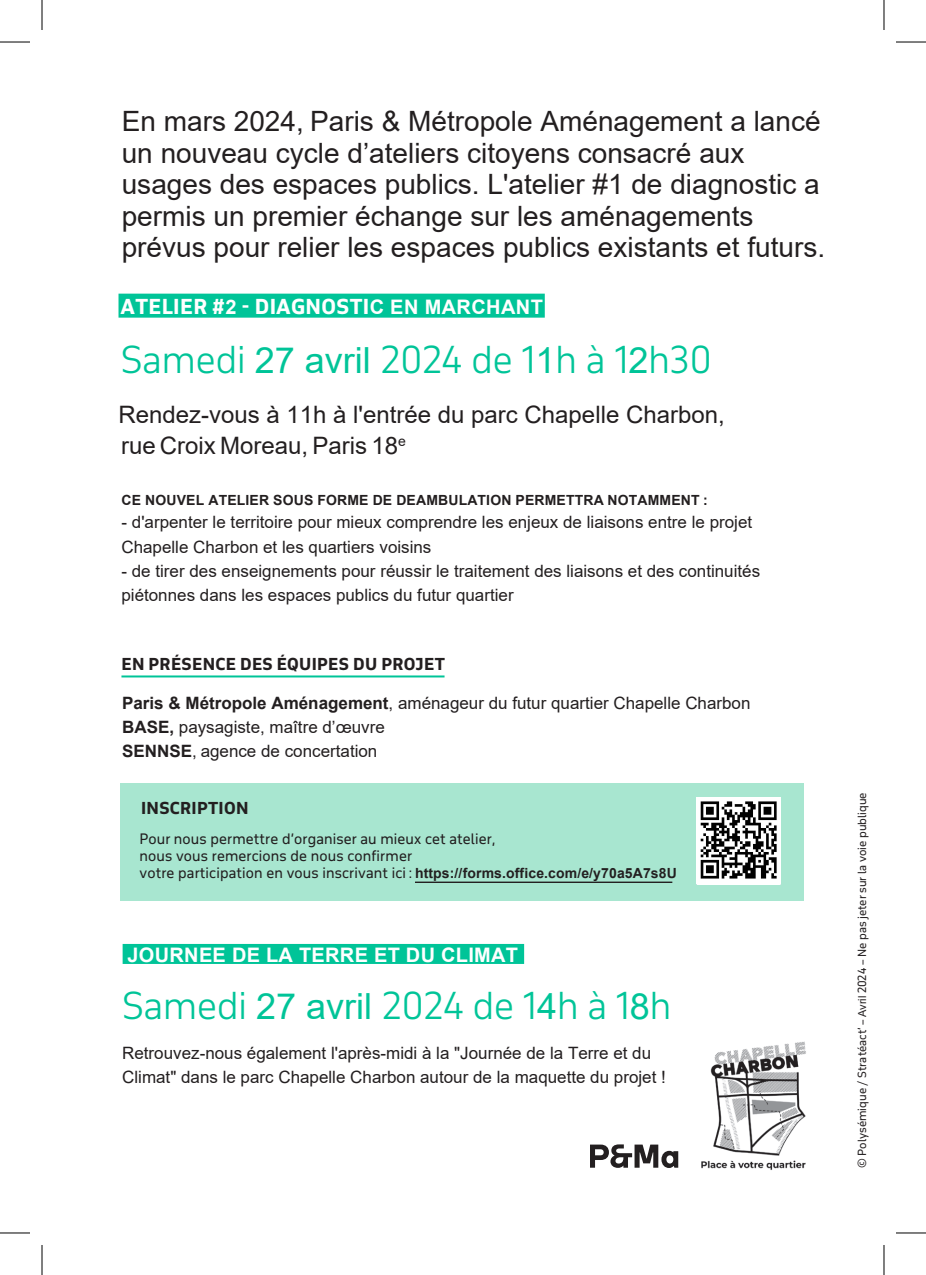
<style>
.page{position:relative;width:926px;height:1275px;background:#fff}
.page>*{position:absolute;margin:0;border:0;box-sizing:border-box;transform-origin:0 0}
.texte_invitation{font:300 36px "November L";color:#00c498}
.texte_invitation-2{font:28px/31.4px "Arial";color:#231f20}
.texte_invitation-3{font:24px/31.4px "Arial";color:#231f20}
.texte_invitation-4{font:20px "November Std Hea";letter-spacing:.02em;color:#fff}
.texte_invitation-5{font:700 20px "Arial";letter-spacing:.015em;color:#fff}
.texte_invitation-6{font:17px/24px "Arial";color:#231f20}
.texte_invitation-7{font:16px "November Std Hea";letter-spacing:.02em;color:#231f20}
.texte_invitation-8{font:14px/16.8px "November Std";letter-spacing:.01em;color:#231f20}
.texte_invitation-9{font:700 14px "Arial";letter-spacing:.01em;color:#231f20}
.texte_invitation-10{font:11px "November Std";color:#231f20}
.s1{font-family:"Arial";font-weight:700}
.s2{font-family:"Arial";font-weight:400}
.s3{font-weight:700}
.s4{font-family:"Arial"}
</style>
<div class="page">
<svg style="left:590px;top:1144px;width:81px;height:24px"></svg>
<svg style="left:118px;top:293px;width:427px;height:25px;background:#0ac69c"></svg>
<hr style="left:121px;top:675px;width:323px;height:2px;background:#00c498">
<div style="left:123px;top:945px;width:401px;height:17px;background:#00c498"></div>
<div style="left:120px;top:783px;width:684px;height:117px;background:#a8e6d0"></div>
<hr style="left:415px;top:881px;width:257px;height:2px;background:#231f20">
<img style="left:701px;top:1041px;width:105px;height:129px">
<img style="left:696px;top:798px;width:85px;height:86px">
<hr style="left:0;top:42px;width:30px;height:1px;background:#000">
<hr style="left:896px;top:42px;width:30px;height:1px;background:#000">
<hr style="left:0;top:1232px;width:30px;height:1px;background:#000">
<hr style="left:896px;top:1232px;width:30px;height:1px;background:#000">
<hr style="left:42px;top:0;width:1px;height:30px;background:#000">
<hr style="left:42px;top:1245px;width:1px;height:30px;background:#000">
<hr style="left:884px;top:0;width:1px;height:30px;background:#000">
<hr style="left:884px;top:1245px;width:1px;height:30px;background:#000">
<p class="texte_invitation-2" style="left:122px;top:106px;width:705px">En mars 2024, Paris &amp; Métropole Aménagement a lancé un nouveau cycle d’ateliers citoyens consacré aux usages des espaces publics. L'atelier #1 de diagnostic a permis un premier échange sur les aménagements prévus pour relier les espaces publics existants et futurs.</p>
<p class="texte_invitation-4" style="left:121px;top:292px;width:423px">ATELIER #<span class="s1">2</span> - DIAGNOSTI<span class="s1">C EN MARCHANT</span></p>
<p class="texte_invitation" style="left:121px;top:332px;width:592px">Samedi <span class="s2">27 avril</span> 2024 de 1<span class="s2">1</span>h à 1<span class="s2">2</span>h30</p>
<p class="texte_invitation-3" style="left:118px;top:398px;width:608px">Rendez-vous à 11h à l'entrée du parc Chapelle Charbon, rue Croix Moreau, Paris 18<sup>e</sup></p>
<p class="texte_invitation-9" style="left:122px;top:490px;width:588px">CE NOUVEL ATELIER SOUS FORME DE DEAMBULATION PERMETTRA NOTAMMENT :</p>
<p class="texte_invitation-6" style="left:121px;top:510px;width:632px">- d'arpenter le territoire pour mieux comprendre les enjeux de liaisons entre le projet<br>Chapelle Charbon et les quartiers voisins</p>
<p class="texte_invitation-6" style="left:121px;top:559px;width:640px">- de tirer des enseignements pour réussir le traitement des liaisons et des continuités piétonnes dans les espaces publics du futur quartier</p>
<p class="texte_invitation-7" style="left:121px;top:653px;width:325px">EN PRÉSENCE DES ÉQUIPES DU PROJET</p>
<p class="texte_invitation-6" style="left:122px;top:690px;width:630px"><span class="s3">Paris &amp; Métropole Aménagement</span>, aménageur du futur quartier Chapelle Charbon<br><span class="s3">BASE,</span> paysagiste, maître d’œuvre<br><span class="s3">SENNSE</span>, agence de concertation</p>
<p class="texte_invitation-7" style="left:141px;top:797px;width:109px">INSCRIPTION</p>
<p class="texte_invitation-8" style="left:140px;top:830px;width:539px">Pour nous permettre d’organiser au mieux cet atelier,<br>nous vous remercions de nous confirmer<br>votre participation en vous inscrivant ici : <span class="s1">https://forms.office.com/e/y70a5A7s8U</span></p>
<p class="texte_invitation-5" style="left:127px;top:941px;width:392px">JOURNEE DE LA TERRE ET DU CLIMAT</p>
<h1 class="texte_invitation" style="left:122px;top:977px;width:551px">Samedi <span class="s2">27 avril</span> 2024 de 1<span class="s2">4</span>h à 1<span class="s2">8</span>h</h1>
<p class="texte_invitation-6" style="left:122px;top:1041px;width:545px">Retrouvez-nous également l'après-midi à la "Journée de la Terre et du<br>Climat" dans le parc Chapelle Charbon autour de la maquette du projet !</p>
<p class="texte_invitation-10" style="left:855px;top:1168px;width:377px;rotate:-90deg">© Polysémique / Stratéact’ – <span class="s4">Avril</span> 2024 – Ne pas jeter sur la voie publique</p>
</div>
